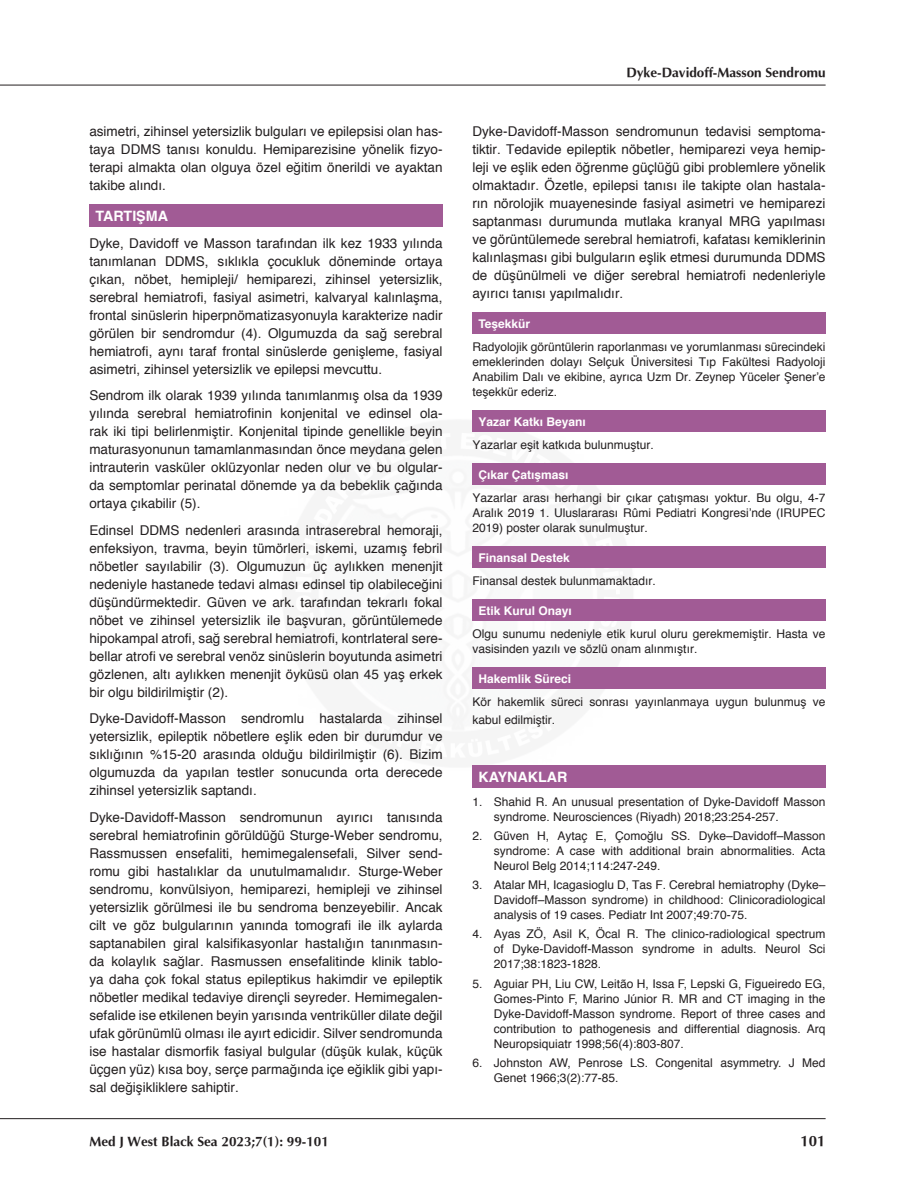
<style>
.page{position:relative;width:915px;height:1191px;background:#fff}
.page>*{position:absolute;margin:0;border:0;box-sizing:border-box;transform-origin:0 0}
.t1{font:700 15px "Optima";color:#231f20}
.t2{font:700 14.25px "Helvetica";color:#fff}
.t3{font:13.5px/18px "Helvetica";color:#231f20;text-align:justify}
.t4{font:700 13.5px "Optima";color:#231f20}
.t5{font:12px/15px "Helvetica";color:#231f20;text-align:justify}
.t6{font:700 12px "Helvetica";color:#fff}
</style>
<div class="page">
<hr style="left:0;top:85px;width:825px;height:1px;background:#231f20">
<hr style="left:0;top:1118px;width:825px;height:1px;background:#231f20">
<img style="left:462px;top:431px;width:172px;height:237px">
<div style="left:472px;top:312px;width:353px;height:21px;background:#a15b95"></div>
<div style="left:472px;top:410px;width:353px;height:21px;background:#a15b95"></div>
<div style="left:472px;top:464px;width:353px;height:21px;background:#a15b95"></div>
<div style="left:472px;top:547px;width:353px;height:21px;background:#a15b95"></div>
<div style="left:472px;top:600px;width:353px;height:21px;background:#a15b95"></div>
<div style="left:472px;top:668px;width:353px;height:21px;background:#a15b95"></div>
<div style="left:472px;top:765px;width:353px;height:23px;background:#a15b95"></div>
<div style="left:89px;top:204px;width:353px;height:23px;background:#a15b95"></div>
<p class="t3" style="left:89px;top:123px;width:354px">asimetri, zihinsel yetersizlik bulguları ve epilepsisi olan has&shy;taya DDMS tanısı konuldu. Hemiparezisine yönelik fizyo&shy;terapi almakta olan olguya özel eğitim önerildi ve ayaktan takibe alındı.</p>
<p class="t2" style="left:95px;top:205px;width:74px">TARTIŞMA</p>
<p class="t3" style="left:89px;top:234px;width:354px">Dyke, Davidoff ve Masson tarafından ilk kez 1933 yılında tanımlanan DDMS, sıklıkla çocukluk döneminde ortaya çıkan, nöbet, hemipleji/ hemiparezi, zihinsel yetersizlik, serebral hemiatrofi, fasiyal asimetri, kalvaryal kalınlaşma, frontal sinüslerin hiperpnömatizasyonuyla karakterize nadir görülen bir sendromdur (4). Olgumuzda da sağ serebral hemiatrofi, aynı taraf frontal sinüslerde genişleme, fasiyal asimetri, zihinsel yetersizlik ve epilepsi mevcuttu.</p>
<p class="t3" style="left:89px;top:387px;width:354px">Sendrom ilk olarak 1939 yılında tanımlanmış olsa da 1939 yılında serebral hemiatrofinin konjenital ve edinsel ola&shy;rak iki tipi belirlenmiştir. Konjenital tipinde genellikle beyin maturasyonunun tamamlanmasından önce meydana gelen intrauterin vasküler oklüzyonlar neden olur ve bu olgular&shy;da semptomlar perinatal dönemde ya da bebeklik çağında ortaya çıkabilir (5).</p>
<p class="t3" style="left:89px;top:521px;width:354px">Edinsel DDMS nedenleri arasında intraserebral hemoraji, enfeksiyon, travma, beyin tümörleri, iskemi, uzamış febril nöbetler sayılabilir (3). Olgumuzun üç aylıkken menenjit nedeniyle hastanede tedavi alması edinsel tip olabileceğini düşündürmektedir. Güven ve ark. tarafından tekrarlı fokal nöbet ve zihinsel yetersizlik ile başvuran, görüntülemede hipokampal atrofi, sağ serebral hemiatrofi, kontrlateral sere&shy;bellar atrofi ve serebral venöz sinüslerin boyutunda asimetri gözlenen, altı aylıkken menenjit öyküsü olan 45 yaş erkek bir olgu bildirilmiştir (2).</p>
<p class="t3" style="left:89px;top:710px;width:354px">Dyke-Davidoff-Masson sendromlu hastalarda zihinsel yetersizlik, epileptik nöbetlere eşlik eden bir durumdur ve sıklığının %15-20 arasında olduğu bildirilmiştir (6). Bizim olgumuzda da yapılan testler sonucunda orta derecede zihinsel yetersizlik saptandı.</p>
<p class="t3" style="left:89px;top:808px;width:354px">Dyke-Davidoff-Masson sendromunun ayırıcı tanısında serebral hemiatrofinin görüldüğü Sturge-Weber sendromu, Rassmussen ensefaliti, hemimegalensefali, Silver send&shy;romu gibi hastalıklar da unutulmamalıdır. Sturge-Weber sendromu, konvülsiyon, hemiparezi, hemipleji ve zihinsel yetersizlik görülmesi ile bu sendroma benzeyebilir. Ancak cilt ve göz bulgularının yanında tomografi ile ilk aylarda saptanabilen giral kalsifikasyonlar hastalığın tanınmasın&shy;da kolaylık sağlar. Rasmussen ensefalitinde klinik tablo&shy;ya daha çok fokal status epileptikus hakimdir ve epileptik nöbetler medikal tedaviye dirençli seyreder. Hemimegalen&shy;sefalide ise etkilenen beyin yarısında ventriküller dilate değil ufak görünümlü olması ile ayırt edicidir. Silver sendromunda ise hastalar dismorfik fasiyal bulgular (düşük kulak, küçük üçgen yüz) kısa boy, serçe parmağında içe eğiklik gibi yapı&shy;sal değişikliklere sahiptir.</p>
<p class="t4" style="left:89px;top:1132px;width:241px">Med J West Black Sea 2023;7(1): 99-101</p>
<p class="t4" style="left:626px;top:64px;width:201px">Dyke-Davidoff-Masson Sendromu</p>
<p class="t3" style="left:472px;top:123px;width:354px">Dyke-Davidoff-Masson sendromunun tedavisi semptoma&shy;tiktir. Tedavide epileptik nöbetler, hemiparezi veya hemip&shy;leji ve eşlik eden öğrenme güçlüğü gibi problemlere yönelik olmaktadır. Özetle, epilepsi tanısı ile takipte olan hastala&shy;rın nörolojik muayenesinde fasiyal asimetri ve hemiparezi saptanması durumunda mutlaka kranyal MRG yapılması ve görüntülemede serebral hemiatrofi, kafatası kemiklerinin kalınlaşması gibi bulguların eşlik etmesi durumunda DDMS de düşünülmeli ve diğer serebral hemiatrofi nedenleriyle ayırıcı tanısı yapılmalıdır.</p>
<p class="t6" style="left:478px;top:314px;width:53px">Teşekkür</p>
<p class="t5" style="left:472px;top:340px;width:354px">Radyolojik görüntülerin raporlanması ve yorumlanması sürecindeki emeklerinden dolayı Selçuk Üniversitesi Tıp Fakültesi Radyoloji Anabilim Dalı ve ekibine, ayrıca Uzm Dr. Zeynep Yüceler Şener’e teşekkür ederiz.</p>
<p class="t6" style="left:478px;top:412px;width:109px">Yazar Katkı Beyanı</p>
<p class="t5" style="left:472px;top:438px;width:183px">Yazarlar eşit katkıda bulunmuştur.</p>
<p class="t6" style="left:478px;top:465px;width:92px">Çıkar Çatışması</p>
<p class="t5" style="left:472px;top:491px;width:354px">Yazarlar arası herhangi bir çıkar çatışması yoktur. Bu olgu, 4-7<br>Aralık 2019 1. Uluslararası Rûmi Pediatri Kongresi’nde (IRUPEC 2019) poster olarak sunulmuştur.</p>
<p class="t6" style="left:478px;top:548px;width:93px">Finansal Destek</p>
<p class="t5" style="left:472px;top:574px;width:185px">Finansal destek bulunmamaktadır.</p>
<p class="t6" style="left:478px;top:601px;width:95px">Etik Kurul Onayı</p>
<p class="t5" style="left:472px;top:627px;width:354px">Olgu sunumu nedeniyle etik kurul oluru gerekmemiştir. Hasta ve vasisinden yazılı ve sözlü onam alınmıştır.</p>
<p class="t6" style="left:478px;top:669px;width:94px">Hakemlik Süreci</p>
<p class="t5" style="left:472px;top:693px;width:354px;line-height:18px">Kör hakemlik süreci sonrası yayınlanmaya uygun bulunmuş ve kabul edilmiştir.</p>
<p class="t2" style="left:478px;top:765px;width:90px">KAYNAKLAR</p>
<p class="t5" style="left:493px;top:794px;width:333px;text-indent:-21px">1. Shahid R. An unusual presentation of Dyke-Davidoff Masson syndrome. Neurosciences (Riyadh) 2018;23:254-257.</p>
<p class="t5" style="left:493px;top:828px;width:333px;text-indent:-21px">2. Güven H, Aytaç E, Çomoğlu SS. Dyke–Davidoff–Masson syndrome: A case with additional brain abnormalities. Acta Neurol Belg 2014;114:247-249.</p>
<p class="t5" style="left:493px;top:877px;width:333px;text-indent:-21px">3. Atalar MH, Icagasioglu D, Tas F. Cerebral hemiatrophy (Dyke– Davidoff–Masson syndrome) in childhood: Clinicoradiological analysis of 19 cases. Pediatr Int 2007;49:70-75.</p>
<p class="t5" style="left:493px;top:927px;width:333px;text-indent:-21px">4. Ayas ZÖ, Asil K, Öcal R. The clinico-radiological spectrum of Dyke-Davidoff-Masson syndrome in adults. Neurol Sci 2017;38:1823-1828.</p>
<p class="t5" style="left:493px;top:976px;width:333px;text-indent:-21px">5. Aguiar PH, Liu CW, Leitão H, Issa F, Lepski G, Figueiredo EG, Gomes-Pinto F, Marino Júnior R. MR and CT imaging in the Dyke-Davidoff-Masson syndrome. Report of three cases and contribution to pathogenesis and differential diagnosis. Arq Neuropsiquiatr 1998;56(4):803-807.</p>
<p class="t5" style="left:493px;top:1055px;width:333px;text-indent:-21px">6. Johnston AW, Penrose LS. Congenital asymmetry. J Med<br>Genet 1966;3(2):77-85.</p>
<p class="t1" style="left:800px;top:1131px;width:27px">101</p>
</div>
